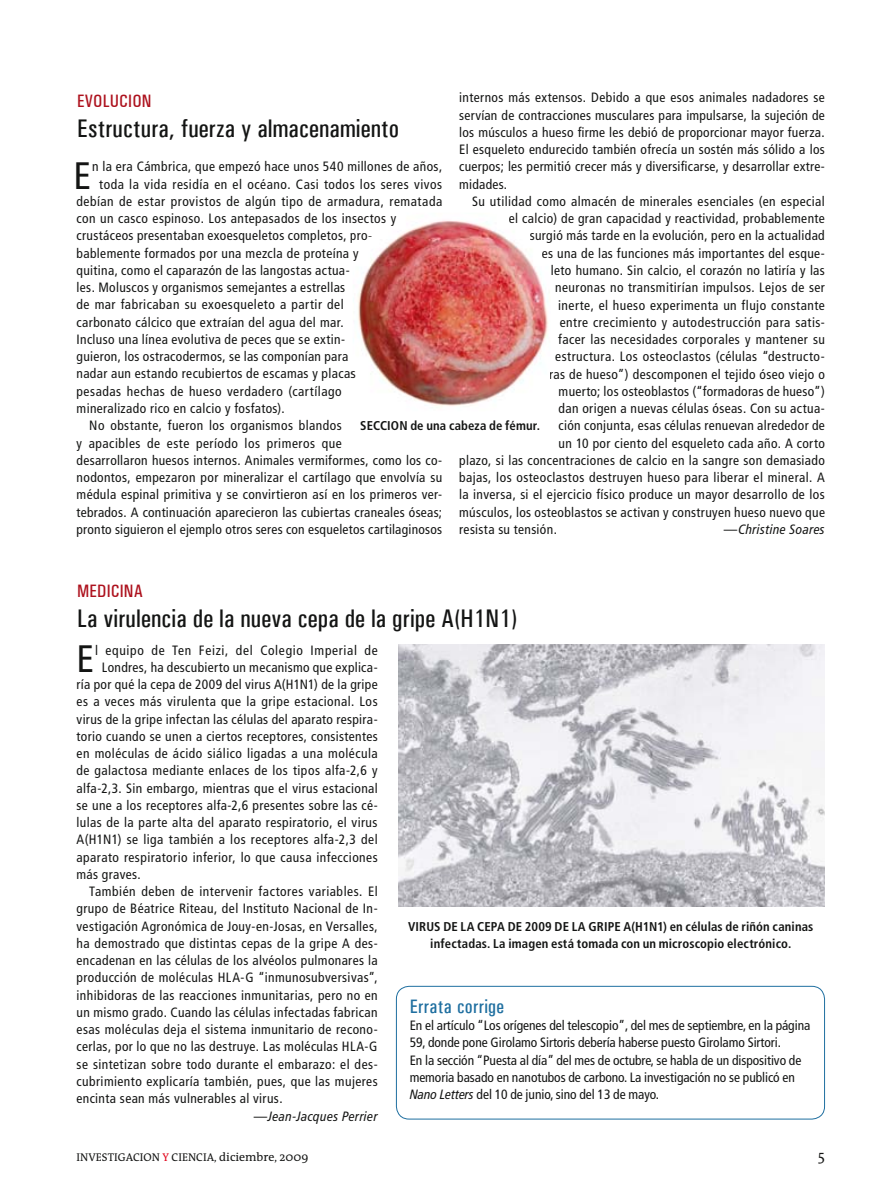
<style>
.page{position:relative;width:893px;height:1191px;background:#fff}
.page>*{position:absolute;margin:0;border:0;box-sizing:border-box;transform-origin:0 0}
.t1{font:condensed 38.25px "Frutiger LT Std";color:#141514}
.t2{font:500 condensed 25.5px "Univers";letter-spacing:.005em;color:#141514}
.t3{font:500 condensed 19.5px "Univers";letter-spacing:.015em;color:#1f6fa0}
.t4{font:500 condensed 18px "Univers";letter-spacing:.005em;color:#ad111d}
.t5{font:15px "The Antiqua B5";color:#141514}
.t6{font:condensed 13.5px/17.2px "Frutiger LT Std";letter-spacing:.03em;color:#141514;text-align:justify}
.t7{font:condensed 13.5px/17.2px "Frutiger LT Std";letter-spacing:-.005em;color:#141514}
.t8{font:condensed 13.5px "Frutiger LT Std";letter-spacing:.05em;color:#141514}
.t9{font:italic condensed 13.5px "Frutiger LT Com";letter-spacing:.025em;color:#141514}
.t10{font:700 condensed 12.75px/17.2px "Frutiger LT Std";letter-spacing:.01em;color:#141514;text-align:center}
.t11{font:11.25px "The Antiqua B5";color:#141514}
.s1{color:#171615}
.s2{font-family:"Frutiger LT Std";font-style:normal}
.s3{font-family:"Frutiger LT Com";font-style:italic}
.s4{color:#e1031a}
.s5{font-size:12px}
</style>
<div class="page">
<div style="left:396px;top:986px;width:429px;height:133px;border:1px solid #1f6fa0;border-radius:13px"></div>
<img style="left:398px;top:644px;width:427px;height:262px">
<img style="left:358px;top:220px;width:190px;height:187px">
<img style="left:358px;top:220px;width:38px;height:6px">
<img style="left:358px;top:230px;width:9px;height:13px">
<img style="left:358px;top:247px;width:1px;height:14px">
<img style="left:509px;top:220px;width:39px;height:6px">
<img style="left:530px;top:230px;width:18px;height:13px">
<img style="left:542px;top:247px;width:6px;height:14px">
<p class="t6" style="left:459px;top:90px;width:367px">internos más extensos. Debido a que esos animales nadadores se servían de contracciones musculares para impulsarse, la sujeción de los músculos a hueso firme les debió de proporcionar mayor fuerza.<br>El esqueleto endurecido también ofrecía un sostén más sólido a los cuerpos; les permitió crecer más y diversificarse, y desarrollar extre&shy;midades.</p>
<p class="t6" style="left:472px;top:193px;width:354px">Su utilidad como almacén de minerales esenciales (en especial</p>
<p class="t6" style="left:509px;top:211px;width:318px"><span class="s1">el calcio</span>) de gran capacidad y reactividad, probablemente</p>
<p class="t6" style="left:530px;top:228px;width:297px"><span class="s1">surg</span>ió más tarde en la evolución, pero en la actualidad</p>
<p class="t6" style="left:542px;top:245px;width:285px"><span class="s1">es</span> una de las funciones más importantes del esque-</p>
<p class="t6" style="left:551px;top:262px;width:276px">leto humano. Sin calcio, el corazón no latiría y las</p>
<p class="t6" style="left:555px;top:280px;width:271px">neuronas no transmitirían impulsos. Lejos de ser</p>
<p class="t6" style="left:558px;top:297px;width:268px">inerte, el hueso experimenta un flujo constante</p>
<p class="t6" style="left:560px;top:314px;width:267px">entre crecimiento y autodestrucción para satis-</p>
<p class="t6" style="left:558px;top:331px;width:268px">facer las necesidades corporales y mantener su</p>
<p class="t6" style="left:555px;top:349px;width:271px">estructura. Los osteoclastos (células “destructo-</p>
<p class="t6" style="left:549px;top:366px;width:277px"><span class="s1">r</span>as de hueso”) descomponen el tejido óseo viejo o</p>
<p class="t6" style="left:559px;top:383px;width:268px">muerto; los osteoblastos (“formadoras de hueso”)</p>
<p class="t6" style="left:559px;top:400px;width:268px">dan origen a nuevas células óseas. Con su actua-</p>
<p class="t6" style="left:559px;top:418px;width:268px">ción conjunta, esas células renuevan alrededor de</p>
<p class="t6" style="left:559px;top:435px;width:268px">un 10 por ciento del esqueleto cada año. A corto</p>
<p class="t6" style="left:459px;top:452px;width:367px">plazo, si las concentraciones de calcio en la sangre son demasiado</p>
<p class="t6" style="left:459px;top:469px;width:367px">bajas, los osteoclastos destruyen hueso para liberar el mineral. A</p>
<p class="t6" style="left:459px;top:487px;width:367px">la inversa, si el ejercicio físico produce un mayor desarrollo de los</p>
<p class="t6" style="left:459px;top:504px;width:367px">músculos, los osteoblastos se activan y construyen hueso nuevo que</p>
<p class="t6" style="left:459px;top:521px;width:99px">resista su tensión.</p>
<p class="t9" style="left:724px;top:524px;width:103px"><span class="s2">—</span>Christine Soares</p>
<h3 class="t4" style="left:77px;top:90px;width:76px">EVOLUCION</h3>
<h2 class="t2" style="left:77px;top:113px;width:324px">Estructura, fuerza y almacenamiento</h2>
<h1 class="t1" style="left:74px;top:157px;width:19px">E</h1>
<p class="t6" style="left:92px;top:159px;width:352px">n la era Cámbrica, que empezó hace unos 540 millones de años,</p>
<p class="t6" style="left:99px;top:176px;width:344px">toda la vida residía en el océano. Casi todos los seres vivos</p>
<p class="t6" style="left:77px;top:193px;width:367px">debían de estar provistos de algún tipo de armadura, rematada</p>
<p class="t6" style="left:77px;top:211px;width:321px">con un casco espinoso. Los antepasados de los in<span class="s1">sectos y</span></p>
<p class="t6" style="left:77px;top:228px;width:297px">crustáceos presentaban exoesqueletos completos, <span class="s1">pro-</span></p>
<p class="t6" style="left:77px;top:245px;width:284px">bablemente formados por una mezcla de proteína <span class="s1">y</span></p>
<p class="t6" style="left:77px;top:262px;width:275px">quitina, como el caparazón de las langostas actua-</p>
<p class="t6" style="left:77px;top:280px;width:270px">les. Moluscos y organismos semejantes a estrellas</p>
<p class="t6" style="left:77px;top:297px;width:269px">de mar fabricaban su exoesqueleto a partir del</p>
<p class="t6" style="left:77px;top:314px;width:269px">carbonato cálcico que extraían del agua del mar.</p>
<p class="t6" style="left:77px;top:331px;width:270px">Incluso una línea evolutiva de peces que se extin-</p>
<p class="t6" style="left:77px;top:349px;width:273px">guieron, los ostracodermos, se las componían para</p>
<p class="t6" style="left:77px;top:366px;width:281px">nadar aun estando recubiertos de escamas y placa<span class="s1">s</span></p>
<p class="t6" style="left:77px;top:383px;width:267px">pesadas hechas de hueso verdadero (cartílago</p>
<p class="t6" style="left:77px;top:400px;width:210px">mineralizado rico en calcio y fosfatos).</p>
<p class="t6" style="left:89px;top:418px;width:254px">No obstante, fueron los organismos blandos</p>
<p class="t6" style="left:77px;top:435px;width:267px">y apacibles de este período los primeros que</p>
<p class="t6" style="left:77px;top:452px;width:367px">desarrollaron huesos internos. Animales vermiformes, como los co-</p>
<p class="t6" style="left:77px;top:469px;width:367px">nodontos, empezaron por mineralizar el cartílago que envolvía su</p>
<p class="t6" style="left:77px;top:487px;width:367px">médula espinal primitiva y se convirtieron así en los primeros ver-</p>
<p class="t6" style="left:77px;top:504px;width:367px">tebrados. A continuación aparecieron las cubiertas craneales óseas;</p>
<p class="t6" style="left:77px;top:521px;width:367px">pronto siguieron el ejemplo otros seres con esqueletos cartilaginosos</p>
<p class="t10" style="left:360px;top:418px;width:181px">SECCION de una cabeza de fémur.</p>
<h3 class="t4" style="left:77px;top:580px;width:67px">MEDICINA</h3>
<h2 class="t2" style="left:77px;top:603px;width:441px">La virulencia de la nueva cepa de la gripe A(H1N1)</h2>
<h1 class="t1" style="left:77px;top:640px;width:19px">E</h1>
<p class="t8" style="left:95px;top:643px;width:284px">l equipo de Ten Feizi, del Colegio Imperial de</p>
<p class="t6" style="left:102px;top:659px;width:277px">Londres, ha descubierto un mecanismo que explica-</p>
<p class="t6" style="left:77px;top:676px;width:303px">ría por qué la cepa de 2009 del virus A(H1N1) de la gripe</p>
<p class="t6" style="left:77px;top:694px;width:303px">es a veces más virulenta que la gripe estacional. Los</p>
<p class="t6" style="left:77px;top:711px;width:303px">virus de la gripe infectan las células del aparato respira-</p>
<p class="t6" style="left:77px;top:728px;width:303px">torio cuando se unen a ciertos receptores, consistentes</p>
<p class="t6" style="left:77px;top:745px;width:303px">en moléculas de ácido siálico ligadas a una molécula</p>
<p class="t6" style="left:77px;top:763px;width:303px">de galactosa mediante enlaces de los tipos alfa-2,6 y</p>
<p class="t6" style="left:77px;top:780px;width:303px">alfa-2,3. Sin embargo, mientras que el virus estacional</p>
<p class="t6" style="left:77px;top:797px;width:303px">se une a los receptores alfa-2,6 presentes sobre las cé-</p>
<p class="t6" style="left:77px;top:814px;width:302px">lulas de la parte alta del aparato respiratorio, el virus</p>
<p class="t6" style="left:77px;top:832px;width:303px">A(H1N1) se liga también a los receptores alfa-2,3 del</p>
<p class="t6" style="left:77px;top:849px;width:303px">aparato respiratorio inferior, lo que causa infecciones</p>
<p class="t6" style="left:77px;top:866px;width:66px">más graves.</p>
<p class="t6" style="left:89px;top:883px;width:290px">También deben de intervenir factores variables. El</p>
<p class="t6" style="left:77px;top:901px;width:303px">grupo de Béatrice Riteau, del Instituto Nacional de In-</p>
<p class="t6" style="left:77px;top:918px;width:303px">vestigación Agronómica de Jouy-en-Josas, en Versalles,</p>
<p class="t6" style="left:77px;top:935px;width:303px">ha demostrado que distintas cepas de la gripe A des-</p>
<p class="t6" style="left:77px;top:952px;width:303px">encadenan en las células de los alvéolos pulmonares la</p>
<p class="t6" style="left:77px;top:970px;width:303px">producción de moléculas HLA-G “inmunosubversivas”,</p>
<p class="t6" style="left:77px;top:987px;width:303px">inhibidoras de las reacciones inmunitarias, pero no en</p>
<p class="t6" style="left:77px;top:1004px;width:303px">un mismo grado. Cuando las células infectadas fabrican</p>
<p class="t6" style="left:77px;top:1021px;width:303px">esas moléculas deja el sistema inmunitario de recono-</p>
<p class="t6" style="left:77px;top:1039px;width:303px">cerlas, por lo que no las destruye. Las moléculas HLA-G</p>
<p class="t6" style="left:77px;top:1056px;width:303px">se sintetizan sobre todo durante el embarazo: el des-</p>
<p class="t6" style="left:77px;top:1073px;width:303px">cubrimiento explicaría también, pues, que las mujeres</p>
<p class="t6" style="left:77px;top:1090px;width:208px">encinta sean más vulnerables al virus.</p>
<p class="t9" style="left:254px;top:1110px;width:125px"><span class="s2">—</span>Jean-Jacques Perrier</p>
<p class="t10" style="left:408px;top:918px;width:407px">VIRUS DE LA CEPA DE 2009 DE LA GRIPE A(H1N1) en células de riñón caninas infectadas. La imagen está tomada con un microscopio electrónico.</p>
<h3 class="t3" style="left:410px;top:994px;width:96px">Errata corrige</h3>
<p class="t7" style="left:410px;top:1017px;width:402px">En el artículo “Los orígenes del telescopio”, del mes de septiembre, en la página 59, donde pone Girolamo Sirtoris debería haberse puesto Girolamo Sirtori.<br>En la sección “Puesta al día” del mes de octubre, se habla de un dispositivo de memoria basado en nanotubos de carbono. La investigación no se publicó en <span class="s3">Nano Letters</span> del 10 de junio, sino del 13 de mayo.</p>
<p class="t11" style="left:77px;top:1150px;width:234px">INVESTIGACION <span class="s4">Y</span> CIENCIA, <span class="s5">diciembre, 2009</span></p>
<p class="t5" style="left:818px;top:1147px;width:9px">5</p>
</div>
